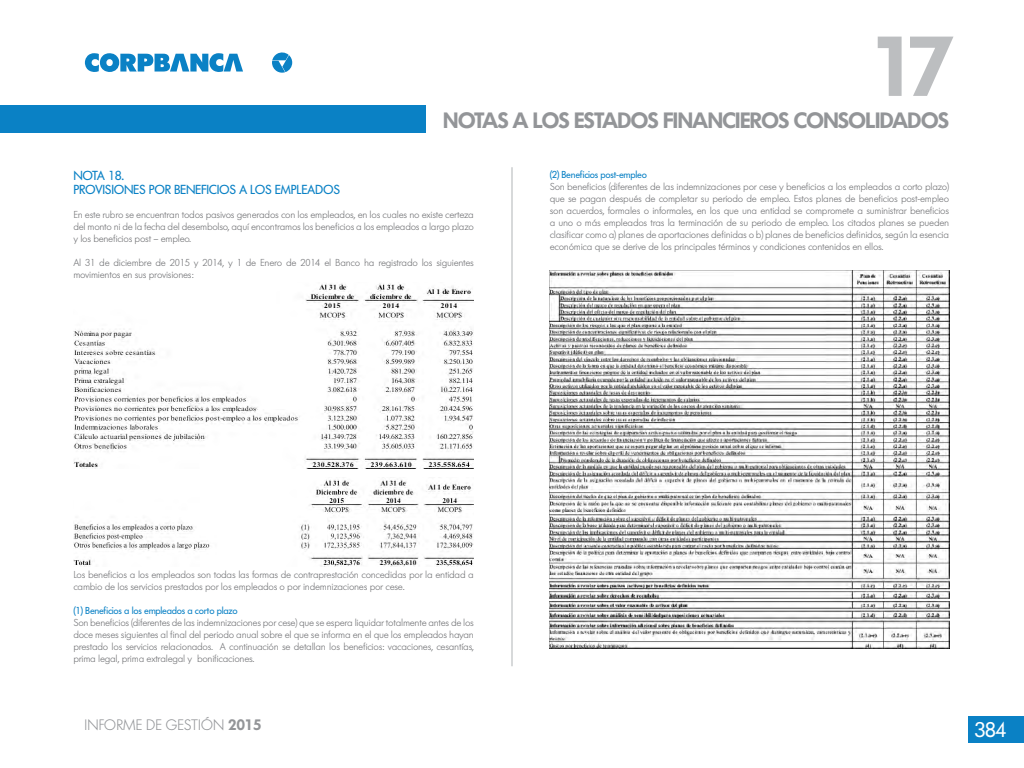
<style>
.page{position:relative;width:1024px;height:768px;background:#fff}
.page>*{position:absolute;margin:0;border:0;box-sizing:border-box;transform-origin:0 0}
.t1{font:600 84px "Futura BQ";color:#bcbec0}
.t2{font:600 22px "Futura BQ";letter-spacing:-.05em;color:#939598}
.t3{font:21px "Futura BQ";color:#fff}
.t4{font:300 15px "Futura BQ";letter-spacing:-.025em;color:#939598}
.t5{font:13px/14px "Futura BQ";letter-spacing:-.025em;color:#0a81c5}
.t6{font:300 10px/12px "Futura BQ";letter-spacing:-.025em;color:#6d6e71;text-align:justify}
.t7{font:10px "Futura BQ";letter-spacing:-.025em;color:#0a81c5}
.s1{font-weight:600}
</style>
<div class="page">
<svg style="left:272px;top:52px;width:20px;height:21px"></svg>
<svg style="left:85px;top:53px;width:158px;height:19px"></svg>
<div style="left:0;top:105px;width:426px;height:27px;background:#0a81c5"></div>
<div style="left:968px;top:716px;width:56px;height:26px;background:#0a81c5"></div>
<hr style="left:511px;top:167px;width:1px;height:499px;background:#b1b4b6">
<img style="left:73px;top:283px;width:401px;height:186px">
<img style="left:73px;top:479px;width:401px;height:88px">
<img style="left:550px;top:270px;width:399px;height:378px">
<h1 class="t1" style="left:870px;top:12px;width:87px">17</h1>
<h2 class="t2" style="left:443px;top:106px;width:508px">NOTAS A LOS ESTADOS FINANCIEROS CONSOLIDADOS</h2>
<h3 class="t5" style="left:73px;top:168px;width:268px">NOTA 18.<br>PROVISIONES POR BENEFICIOS A LOS EMPLEADOS</h3>
<p class="t6" style="left:73px;top:208px;width:402px">En este rubro se encuentran todos pasivos generados con los empleados, en los cuales no existe certeza del monto ni de la fecha del desembolso, aquí encontramos los beneficios a los empleados a largo plazo y los beneficios post – empleo.</p>
<p class="t6" style="left:73px;top:256px;width:402px">Al 31 de diciembre de 2015 y 2014, y 1 de Enero de 2014 el Banco ha registrado los siguientes movimientos en sus provisiones:</p>
<p class="t7" style="left:550px;top:168px;width:99px">(2) Beneficios post-empleo</p>
<p class="t6" style="left:550px;top:180px;width:401px">Son beneficios (diferentes de las indemnizaciones por cese y beneficios a los empleados a corto plazo) que se pagan después de completar su periodo de empleo. Estos planes de beneficios post-empleo son acuerdos, formales o informales, en los que una entidad se compromete a suministrar beneficios a uno o más empleados tras la terminación de su periodo de empleo. Los citados planes se pueden clasificar como a) planes de aportaciones definidas o b) planes de beneficios definidos, según la esencia económica que se derive de los principales términos y condiciones contenidos en ellos.</p>
<p class="t6" style="left:73px;top:568px;width:402px">Los beneficios a los empleados son todas las formas de contraprestación concedidas por la entidad a cambio de los servicios prestados por los empleados o por indemnizaciones por cese.</p>
<p class="t7" style="left:73px;top:604px;width:166px">(1) Beneficios a los empleados a corto plazo</p>
<p class="t6" style="left:73px;top:616px;width:402px">Son beneficios (diferentes de las indemnizaciones por cese) que se espera liquidar totalmente antes de los doce meses siguientes al final del periodo anual sobre el que se informa en el que los empleados hayan prestado los servicios relacionados. A continuación se detallan los beneficios: vacaciones, cesantías, prima legal, prima extralegal y bonificaciones.</p>
<h3 class="t4" style="left:84px;top:715px;width:179px">INFORME DE GESTIÓN <span class="s1">2015</span></h3>
<h3 class="t3" style="left:974px;top:716px;width:33px">384</h3>
</div>
